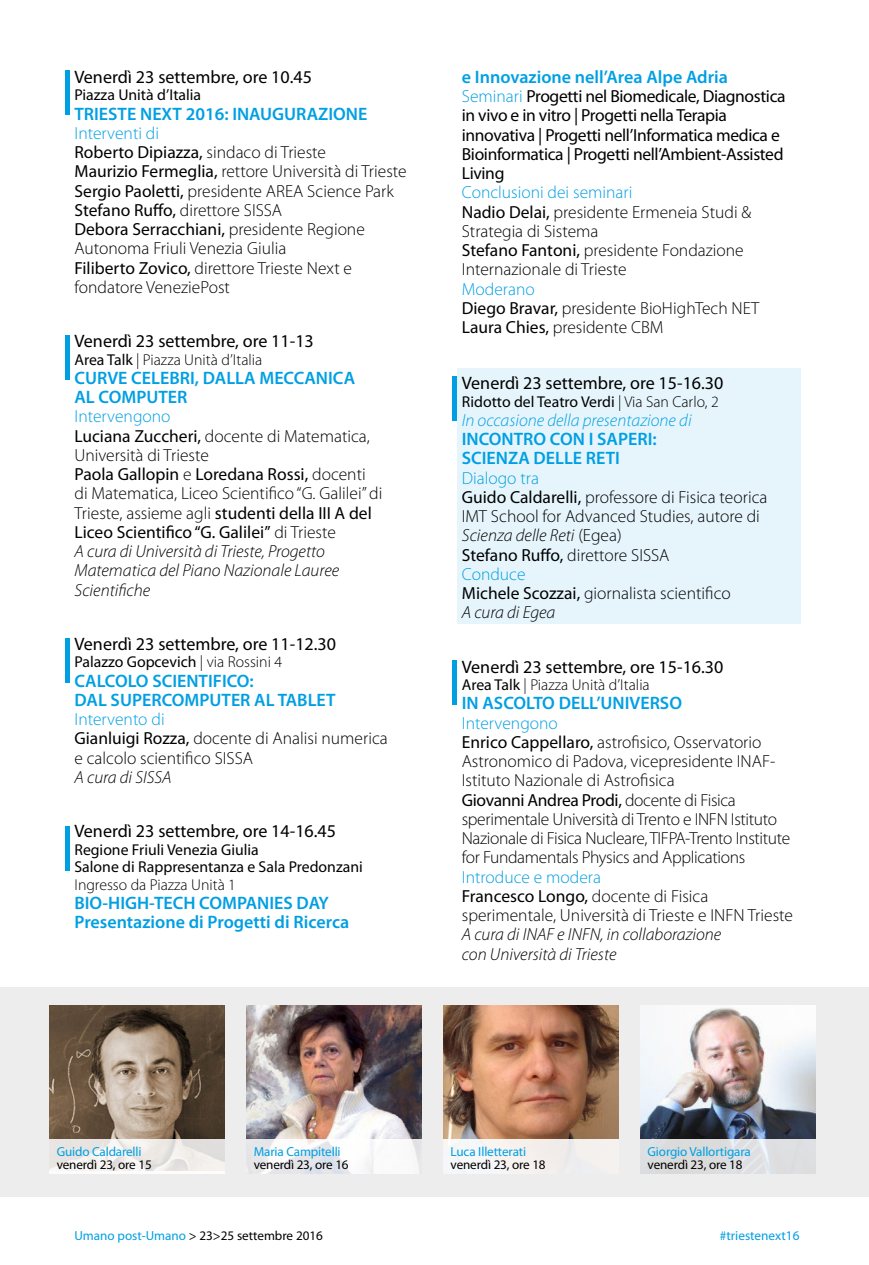
<style>
.page{position:relative;width:869px;height:1265px;background:#fff}
.page>*{position:absolute;margin:0;border:0;box-sizing:border-box;transform-origin:0 0}
.t1{font:600 18.03px/19.2px "Myriad Pro";color:#009fe3}
.t2{font:18.03px "Myriad Pro";color:#000}
.t3{font:300 17.5px/19.2px "Myriad Pro";color:#000}
.t4{font:300 17.5px/19.2px "Myriad Pro";letter-spacing:-.02em;color:#000}
.t5{font:17.5px/19.2px "Myriad Pro";letter-spacing:-.02em;color:#000}
.t6{font:italic 300 17.5px/19.2px "Myriad Pro";color:#000}
.t7{font:italic 300 17.5px "Myriad Pro";color:#009fe3}
.t8{font:15.75px/17.5px "Myriad Pro";color:#000}
.t9{font:300 15.75px "Myriad Pro";color:#000}
.t10{font:13.3px "Myriad Pro";color:#009fe3}
.t11{font:13.12px "Myriad Pro";letter-spacing:-.01em;color:#000}
.t12{font:13.12px "Myriad Pro";letter-spacing:-.01em;color:#009fe3}
.s1{color:#009fe3}
.s2{font-weight:400}
.s3{font-style:italic}
.s4{font-weight:300}
.s5{font-weight:300;color:#009fe3}
</style>
<div class="page">
<div style="left:0;top:987px;width:868px;height:209px;background:#ededed"></div>
<img style="left:49px;top:1005px;width:175px;height:134px">
<img style="left:246px;top:1005px;width:175px;height:134px">
<img style="left:443px;top:1005px;width:175px;height:134px">
<img style="left:640px;top:1005px;width:174px;height:134px">
<svg style="left:49px;top:1139px;width:175px;height:35px"></svg>
<svg style="left:248px;top:1139px;width:173px;height:35px;fill:#f9f8f9"></svg>
<div style="left:443px;top:1139px;width:175px;height:35px;background:#f4f1ee"></div>
<div style="left:639px;top:1139px;width:175px;height:35px;background:#dddedf"></div>
<hr style="left:868px;top:987px;width:1px;height:209px;background:#ededed">
<div style="left:65px;top:70px;width:5px;height:44px;background:#009fe3"></div>
<div style="left:65px;top:335px;width:5px;height:45px;background:#009fe3"></div>
<div style="left:65px;top:638px;width:5px;height:44px;background:#009fe3"></div>
<div style="left:65px;top:826px;width:5px;height:45px;background:#009fe3"></div>
<div style="left:452px;top:376px;width:5px;height:45px;background:#009fe3"></div>
<div style="left:452px;top:660px;width:5px;height:45px;background:#009fe3"></div>
<div style="left:457px;top:369px;width:343px;height:255px;background:#e6f5fc"></div>
<p class="t2" style="left:74px;top:66px;width:239px">Venerdì 23 settembre, ore 10.45</p>
<p class="t8" style="left:74px;top:86px;width:128px">Piazza Unità d’Italia</p>
<p class="t1" style="left:74px;top:104px;width:294px">TRIESTE NEXT 2016: INAUGURAZIONE</p>
<p class="t3" style="left:74px;top:123px;width:333px"><span class="s1">Interventi di<br></span><span class="s2">Roberto Dipiazza,</span> sindaco di Trieste<br><span class="s2">Maurizio Fermeglia,</span> rettore Università di Trieste <span class="s2">Sergio Paoletti,</span> presidente AREA Science Park <span class="s2">Stefano Ruffo,</span> direttore SISSA<br><span class="s2">Debora Serracchiani,</span> presidente Regione Autonoma Friuli Venezia Giulia<br><span class="s2">Filiberto Zovico,</span> direttore Trieste Next e fondatore VeneziePost</p>
<p class="t2" style="left:74px;top:330px;width:241px">Venerdì 23 settembre, ore 11-13</p>
<p class="t9" style="left:74px;top:350px;width:189px"><span class="s2">Area Talk</span> | Piazza Unità d’Italia</p>
<p class="t1" style="left:74px;top:368px;width:282px">CURVE CELEBRI, DALLA MECCANICA<br>AL COMPUTER</p>
<p class="t3" style="left:74px;top:407px;width:309px"><span class="s1">Intervengono<br></span><span class="s2">Luciana Zuccheri,</span> docente di Matematica, Università di Trieste<br><span class="s2">Paola Gallopin</span> e <span class="s2">Loredana Rossi,</span> docenti di Matematica, Liceo Scientifico “G. Galilei” di Trieste, assieme agli <span class="s2">studenti della III A del Liceo Scientifico “G. Galilei”</span> di Trieste<br><span class="s3">A cura di Università di Trieste, Progetto Matematica del Piano Nazionale Lauree Scientifiche</span></p>
<p class="t2" style="left:74px;top:633px;width:263px">Venerdì 23 settembre, ore 11-12.30</p>
<p class="t8" style="left:74px;top:653px;width:209px">Palazzo Gopcevich <span class="s4">| via Rossini 4</span></p>
<p class="t1" style="left:74px;top:671px;width:262px">CALCOLO SCIENTIFICO:<br>DAL SUPERCOMPUTER AL TABLET</p>
<p class="t3" style="left:74px;top:710px;width:314px"><span class="s1">Intervento di<br></span><span class="s2">Gianluigi Rozza,</span> docente di Analisi numerica e calcolo scientifico SISSA</p>
<p class="t6" style="left:74px;top:767px;width:98px">A cura di SISSA</p>
<p class="t2" style="left:74px;top:820px;width:263px">Venerdì 23 settembre, ore 14-16.45</p>
<p class="t8" style="left:74px;top:840px;width:290px">Regione Friuli Venezia Giulia<br>Salone di Rappresentanza e Sala Predonzani</p>
<p class="t9" style="left:74px;top:875px;width:163px">Ingresso da Piazza Unità 1</p>
<p class="t1" style="left:74px;top:893px;width:276px">BIO-HIGH-TECH COMPANIES DAY<br>Presentazione di Progetti di Ricerca</p>
<p class="t1" style="left:461px;top:67px;width:267px">e Innovazione nell’Area Alpe Adria</p>
<p class="t5" style="left:461px;top:86px;width:325px"><span class="s5">Seminari</span> Progetti nel Biomedicale, Diagnostica in vivo e in vitro | Progetti nella Terapia innovativa | Progetti nell’Informatica medica e Bioinformatica | Progetti nell’Ambient-Assisted Living</p>
<p class="t3" style="left:461px;top:183px;width:291px"><span class="s1">Conclusioni dei seminari<br></span><span class="s2">Nadio Delai,</span> presidente Ermeneia Studi &amp;<br>Strategia di Sistema<br><span class="s2">Stefano Fantoni,</span> presidente Fondazione<br>Internazionale di Trieste</p>
<p class="t3" style="left:461px;top:279px;width:299px"><span class="s1">Moderano<br></span><span class="s2">Diego Bravar,</span> presidente BioHighTech NET<br><span class="s2">Laura Chies,</span> presidente CBM</p>
<p class="t2" style="left:461px;top:372px;width:263px">Venerdì 23 settembre, ore 15-16.30</p>
<p class="t8" style="left:461px;top:392px;width:258px">Ridotto del Teatro Verdi <span class="s4">| Via San Carlo, 2</span></p>
<p class="t7" style="left:461px;top:410px;width:231px">In occasione della presentazione di</p>
<p class="t1" style="left:461px;top:429px;width:196px">INCONTRO CON I SAPERI:<br>SCIENZA DELLE RETI</p>
<p class="t3" style="left:461px;top:468px;width:307px"><span class="s1">Dialogo tra<br></span><span class="s2">Guido Caldarelli,</span> professore di Fisica teorica<br>IMT School for Advanced Studies, autore di<br><span class="s3">Scienza delle Reti</span> (Egea)<br><span class="s2">Stefano Ruffo,</span> direttore SISSA<br><span class="s1">Conduce<br></span><span class="s2">Michele Scozzai,</span> giornalista scientifico<br><span class="s3">A cura di Egea</span></p>
<p class="t2" style="left:461px;top:656px;width:263px">Venerdì 23 settembre, ore 15-16.30</p>
<p class="t9" style="left:461px;top:675px;width:189px"><span class="s2">Area Talk</span> | Piazza Unità d’Italia</p>
<p class="t1" style="left:461px;top:693px;width:222px">IN ASCOLTO DELL’UNIVERSO</p>
<p class="t4" style="left:461px;top:713px;width:330px"><span class="s1">Intervengono<br></span><span class="s2">Enrico Cappellaro,</span> astrofisico, Osservatorio Astronomico di Padova, vicepresidente INAF-Istituto Nazionale di Astrofisica<br><span class="s2">Giovanni Andrea Prodi,</span> docente di Fisica sperimentale Università di Trento e INFN Istituto Nazionale di Fisica Nucleare, TIFPA-Trento Institute for Fundamentals Physics and Applications</p>
<p class="t3" style="left:461px;top:867px;width:332px"><span class="s1">Introduce e modera<br></span><span class="s2">Francesco Longo,</span> docente di Fisica sperimentale, Università di Trieste e INFN Trieste</p>
<p class="t6" style="left:461px;top:925px;width:261px">A cura di INAF e INFN, in collaborazione con Università di Trieste</p>
<p class="t12" style="left:57px;top:1143px;width:86px">Guido Caldarelli</p>
<p class="t11" style="left:57px;top:1156px;width:96px">venerdì 23, ore 15</p>
<p class="t12" style="left:253px;top:1143px;width:88px">Maria Campitelli</p>
<p class="t11" style="left:253px;top:1156px;width:96px">venerdì 23, ore 16</p>
<p class="t12" style="left:450px;top:1143px;width:77px">Luca Illetterati</p>
<p class="t11" style="left:450px;top:1156px;width:96px">venerdì 23, ore 18</p>
<p class="t12" style="left:647px;top:1143px;width:105px">Giorgio Vallortigara</p>
<p class="t11" style="left:647px;top:1156px;width:96px">venerdì 23, ore 18</p>
<p class="t11" style="left:74px;top:1228px;width:250px"><span class="s1">Umano post-Umano</span> &gt; 23&gt;25 settembre 2016</p>
<p class="t10" style="left:719px;top:1227px;width:81px">#triestenext16</p>
</div>
